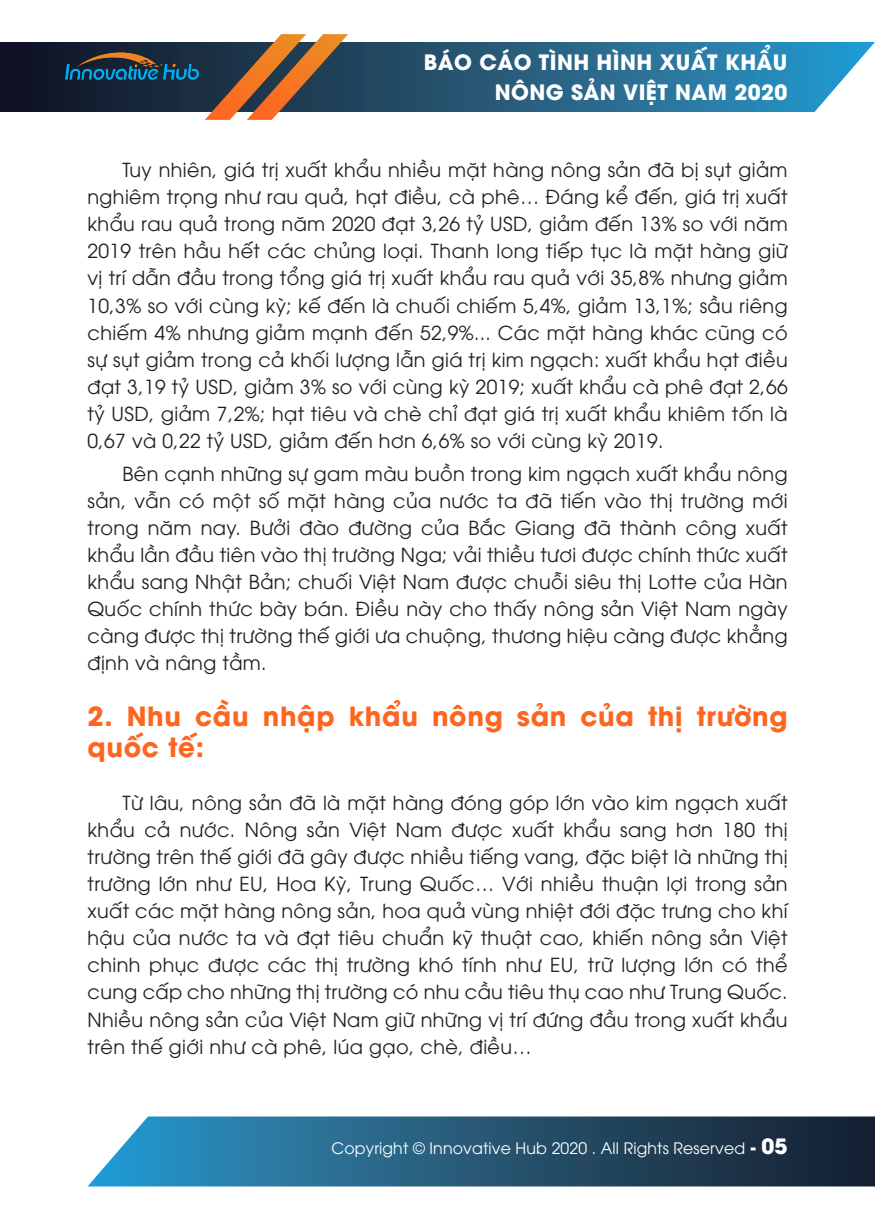
<style>
.page{position:relative;width:875px;height:1225px;background:#fff}
.page>*{position:absolute;margin:0;border:0;box-sizing:border-box;transform-origin:0 0}
.Heading2{font:700 26.25px/31.5px "UTM Avo";letter-spacing:.025em;color:#fd6621}
.t1{font:700 21px/29.8px "UTM Avo";letter-spacing:.02em;color:#fff;text-align:right}
.Content{font:19.25px/27.1px "UTM Avo";letter-spacing:.02em;color:#231f20;text-align:justify}
.t2{font:15.75px "UTM Avo";letter-spacing:.01em;color:#fff}
.s1{font-weight:700;font-size:17.5px}
.s2{font-weight:700;font-size:21px}
</style>
<div class="page">
<svg style="left:0;top:42px;width:875px;height:70px;background:#2d6383"></svg>
<svg style="left:88px;top:1116px;width:787px;height:70px;background:#2d5e7c"></svg>
<img style="left:56px;top:42px;width:149px;height:48px">
<svg style="left:205px;top:34px;width:143px;height:86px;background:#846754"></svg>
<p class="t1" style="left:424px;top:45px;width:365px">BÁO CÁO TÌNH HÌNH XUẤT KHẨU<br>NÔNG SẢN VIỆT NAM 2020</p>
<p class="Content" style="left:88px;top:155px;width:702px;text-indent:35px">Tuy nhiên, giá trị xuất khẩu nhiều mặt hàng nông sản đã bị sụt giảm nghiêm trọng như rau quả, hạt điều, cà phê… Đáng kể đến, giá trị xuất khẩu rau quả trong năm 2020 đạt 3,26 tỷ USD, giảm đến 13% so với năm 2019 trên hầu hết các chủng loại. Thanh long tiếp tục là mặt hàng giữ vị trí dẫn đầu trong tổng giá trị xuất khẩu rau quả với 35,8% nhưng giảm 10,3% so với cùng kỳ; kế đến là chuối chiếm 5,4%, giảm 13,1%; sầu riêng chiếm 4% nhưng giảm mạnh đến 52,9%... Các mặt hàng khác cũng có sự sụt giảm trong cả khối lượng lẫn giá trị kim ngạch: xuất khẩu hạt điều đạt 3,19 tỷ USD, giảm 3% so với cùng kỳ 2019; xuất khẩu cà phê đạt 2,66 tỷ USD, giảm 7,2%; hạt tiêu và chè chỉ đạt giá trị xuất khẩu khiêm tốn là 0,67 và 0,22 tỷ USD, giảm đến hơn 6,6% so với cùng kỳ 2019.</p>
<p class="Content" style="left:88px;top:458px;width:702px;text-indent:35px">Bên cạnh những sự gam màu buồn trong kim ngạch xuất khẩu nông sản, vẫn có một số mặt hàng của nước ta đã tiến vào thị trường mới trong năm nay. Bưởi đào đường của Bắc Giang đã thành công xuất khẩu lần đầu tiên vào thị trường Nga; vải thiều tươi được chính thức xuất khẩu sang Nhật Bản; chuối Việt Nam được chuỗi siêu thị Lotte của Hàn Quốc chính thức bày bán. Điều này cho thấy nông sản Việt Nam ngày càng được thị trường thế giới ưa chuộng, thương hiệu càng được khẳng định và nâng tầm.</p>
<p class="Heading2" style="left:88px;top:698px;width:702px">2. Nhu cầu nhập khẩu nông sản của thị trường quốc tế:</p>
<p class="Content" style="left:88px;top:787px;width:702px;text-indent:35px">Từ lâu, nông sản đã là mặt hàng đóng góp lớn vào kim ngạch xuất khẩu cả nước. Nông sản Việt Nam được xuất khẩu sang hơn 180 thị trường trên thế giới đã gây được nhiều tiếng vang, đặc biệt là những thị trường lớn như EU, Hoa Kỳ, Trung Quốc… Với nhiều thuận lợi trong sản xuất các mặt hàng nông sản, hoa quả vùng nhiệt đới đặc trưng cho khí hậu của nước ta và đạt tiêu chuẩn kỹ thuật cao, khiến nông sản Việt chinh phục được các thị trường khó tính như EU, trữ lượng lớn có thể cung cấp cho những thị trường có nhu cầu tiêu thụ cao như Trung Quốc.<br>Nhiều nông sản của Việt Nam giữ những vị trí đứng đầu trong xuất khẩu trên thế giới như cà phê, lúa gạo, chè, điều…</p>
<p class="t2" style="left:331px;top:1136px;width:458px">Copyright © Innovative Hub 2020 . All Rights Reserved <span class="s1">-</span> <span class="s2">05</span></p>
</div>
